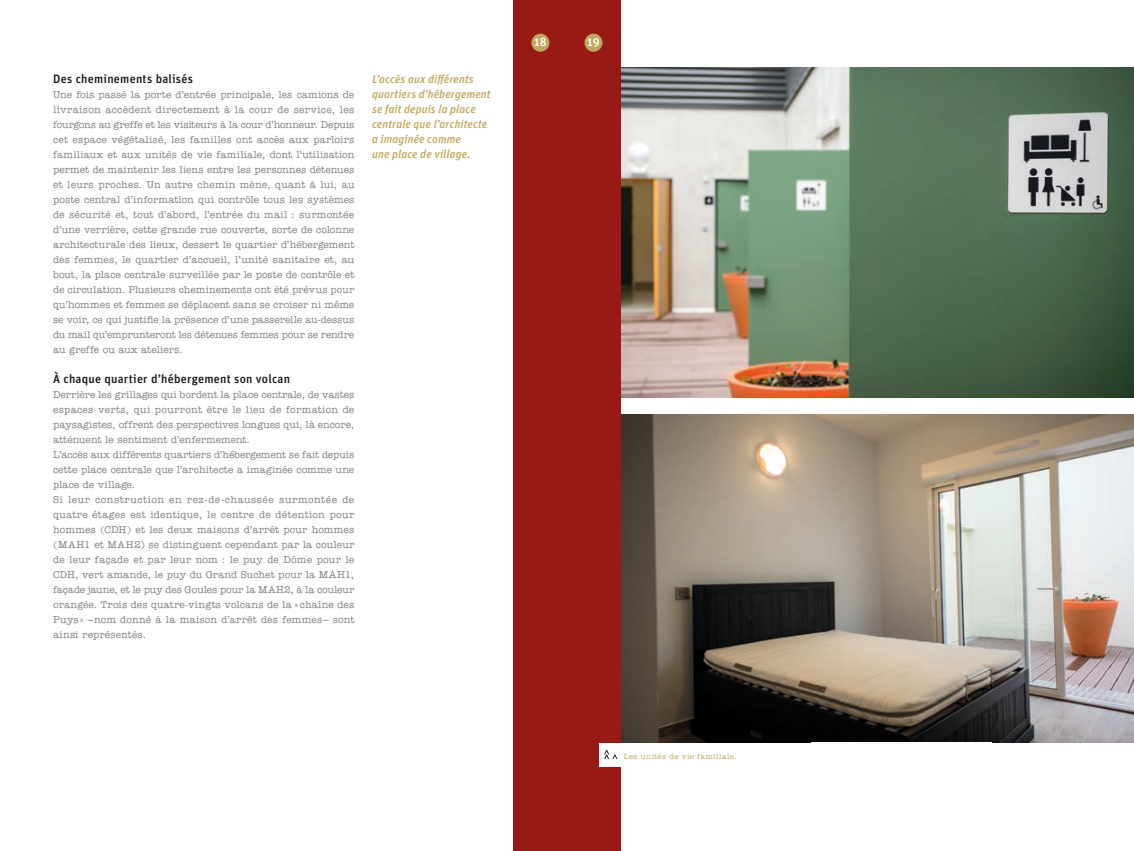
<style>
.page{position:relative;width:1134px;height:851px;background:#fff}
.page>*{position:absolute;margin:0;border:0;box-sizing:border-box;transform-origin:0 0}
.t1{font:500 12.12px "Unit";letter-spacing:.02em;color:#1d1d1b}
.t2{font:500 12px "Unit";color:#fff}
.t3{font:italic 500 11.5px/15px "Unit";letter-spacing:.01em;color:#c0a75f}
.t4{font:500 10px/15px "American Typewriter";letter-spacing:.015em;color:#828281;text-align:justify}
.t5{font:500 7.5px "American Typewriter";letter-spacing:.07em;color:#c0a75f}
</style>
<div class="page">
<img style="left:620px;top:68px;width:514px;height:330px">
<img style="left:620px;top:414px;width:514px;height:328px">
<div style="left:514px;top:0;width:53px;height:850px;background:#971a15"></div>
<div style="left:531px;top:34px;width:18px;height:18px;background:#c0a75f;border-radius:50%"></div>
<div style="left:567px;top:0;width:53px;height:850px;background:#971a15"></div>
<div style="left:584px;top:34px;width:18px;height:18px;background:#c0a75f;border-radius:50%"></div>
<div style="left:599px;top:742px;width:181px;height:24px;background:#fff"></div>
<svg style="left:604px;top:750px;width:13px;height:9px"></svg>
<p class="t1" style="left:53px;top:71px;width:141px">Des cheminements balisés</p>
<p class="t4" style="left:53px;top:87px;width:303px">Une fois passé la porte d’entrée principale, les camions de livraison accèdent directement à la cour de service, les fourgons au greffe et les visiteurs à la cour d’honneur. Depuis cet espace végétalisé, les familles ont accès aux parloirs familiaux et aux unités de vie familiale, dont l’utilisation permet de maintenir les liens entre les personnes détenues et leurs proches. Un autre chemin mène, quant à lui, au poste central d’information qui contrôle tous les systèmes de sécurité et, tout d’abord, l’entrée du mail : surmontée d’une verrière, cette grande rue couverte, sorte de colonne architecturale des lieux, dessert le quartier d’hébergement des femmes, le quartier d’accueil, l’unité sanitaire et, au bout, la place centrale surveillée par le poste de contrôle et de circulation. Plusieurs cheminements ont été prévus pour qu’hommes et femmes se déplacent sans se croiser ni même se voir, ce qui justifie la présence d’une passerelle au-dessus du mail qu’emprunteront les détenues femmes pour se rendre au greffe ou aux ateliers.</p>
<p class="t1" style="left:53px;top:371px;width:238px">À chaque quartier d’hébergement son volcan</p>
<p class="t4" style="left:53px;top:387px;width:303px;text-align:left">Derrière les grillages qui bordent la place centrale, de vastes espaces verts, qui pourront être le lieu de formation de paysagistes, offrent des perspectives longues qui, là encore, atténuent le sentiment d’enfermement.<br>L’accès aux différents quartiers d’hébergement se fait depuis cette place centrale que l’architecte a imaginée comme une place de village.<br>Si leur construction en rez-de-chaussée surmontée de quatre étages est identique, le centre de détention pour hommes (CDH) et les deux maisons d’arrêt pour hommes (MAH1 et MAH2) se distinguent cependant par la couleur de leur façade et par leur nom : le puy de Dôme pour le CDH, vert amande, le puy du Grand Suchet pour la MAH1, façade jaune, et le puy des Goules pour la MAH2, à la couleur orangée. Trois des quatre-vingts volcans de la «chaîne des Puys» –nom donné à la maison d’arrêt des femmes– sont ainsi représentés.</p>
<p class="t3" style="left:372px;top:71px;width:120px">L’accès aux différents quartiers d’hébergement se fait depuis la place centrale que l’architecte a imaginée comme<br>une place de village.</p>
<p class="t2" style="left:534px;top:34px;width:14px">18</p>
<p class="t2" style="left:587px;top:34px;width:14px">19</p>
<p class="t5" style="left:624px;top:752px;width:114px">Les unités de vie familiale.</p>
</div>
